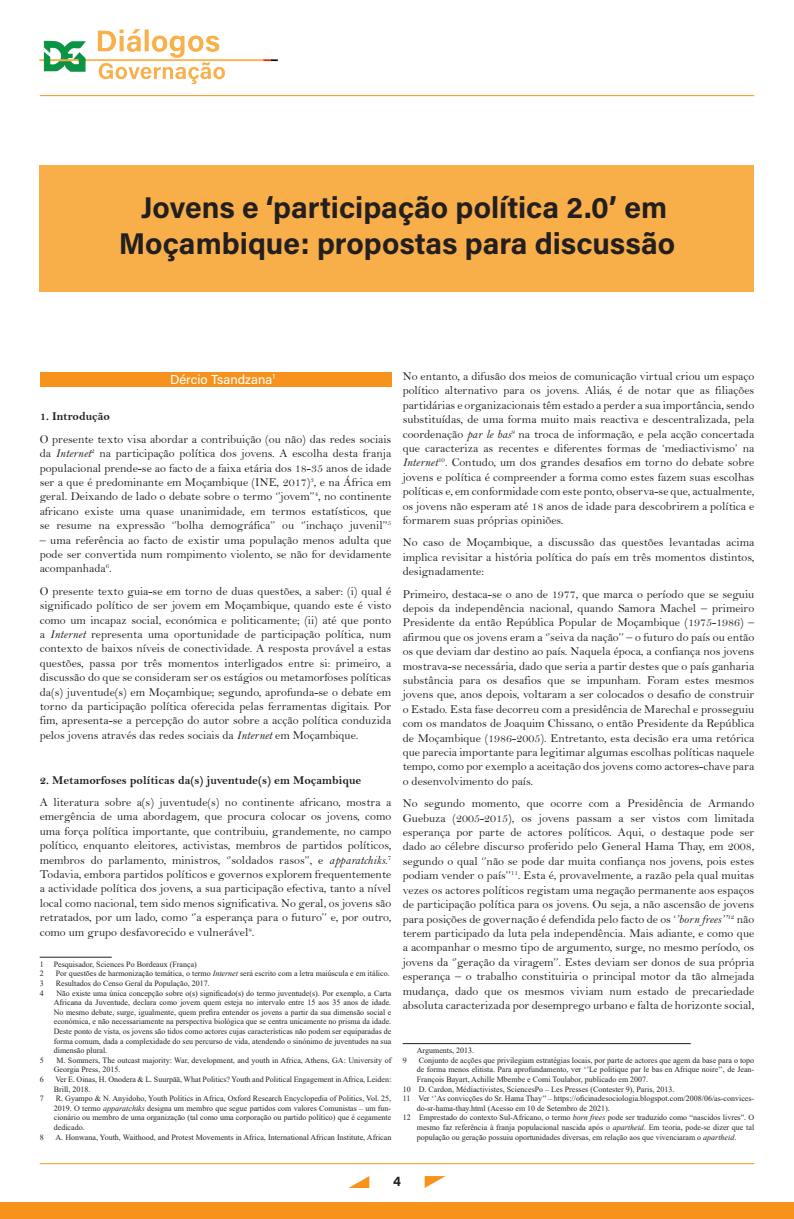
<style>
.page{position:relative;width:794px;height:1219px;background:#fff}
.page>*{position:absolute;margin:0;border:0;box-sizing:border-box;transform-origin:0 0}
.Título_do_Artigo{font:30px/36px "Acumin Variable Concept";letter-spacing:.055em;color:#231f20;text-align:center}
.t1{font:14px "Acumin Variable Concept";color:#231f20}
.Autores{font:13px "Acumin Variable Concept";letter-spacing:.025em;color:#fff}
.t2{font:12px/14.4px "Bell";color:#231f20;text-align:justify}
.Normal_Entretítulos{font:12px "Bell MT Bold";color:#231f20}
.Rodapé{font:8px/9.6px "Times New Roman";color:#231f20;text-align:justify}
.s1{font-family:"Bell MT Italic"}
.s2{font-style:italic}
</style>
<div class="page">
<div style="left:0;top:1202px;width:794px;height:17px;background:#f7931d"></div>
<hr style="left:40px;top:1163px;width:714px;height:1px;background:#f7931d">
<svg style="left:348px;top:1176px;width:21px;height:12px"></svg>
<svg style="left:424px;top:1176px;width:21px;height:12px"></svg>
<hr style="left:40px;top:95px;width:714px;height:1px;background:#f7931d">
<img style="left:40px;top:29px;width:237px;height:55px">
<div style="left:40px;top:165px;width:714px;height:126px;background:#f8af49"></div>
<div style="left:40px;top:372px;width:351px;height:14px;background:#f7931d"></div>
<hr style="left:40px;top:957px;width:72px;height:1px;background:#231f20">
<hr style="left:403px;top:1043px;width:288px;height:1px;background:#231f20">
<p class="Título_do_Artigo" style="left:119px;top:188px;width:556px">Jovens e ‘participação política 2.0’ em<br>Moçambique: propostas para discussão</p>
<p class="Autores" style="left:170px;top:370px;width:106px">Dércio Tsandzana<sup>1</sup></p>
<p class="Normal_Entretítulos" style="left:40px;top:409px;width:72px">1. Introdução</p>
<p class="t2" style="left:40px;top:432px;width:353px">O presente texto visa abordar a contribuição (ou não) das redes sociais da <span class="s1">Internet</span><sup>2</sup> na participação política dos jovens. A escolha desta franja populacional prende-se ao facto de a faixa etária dos 18-35 anos de idade ser a que é predominante em Moçambique (INE, 2017)<sup>3</sup>, e na África em geral. Deixando de lado o debate sobre o termo ‘’jovem’’<sup>4</sup>, no continente africano existe uma quase unanimidade, em termos estatísticos, que se resume na expressão ‘’bolha demográfica’’ ou ‘’inchaço juvenil’’<sup>5</sup></p>
<p class="t2" style="left:40px;top:532px;width:353px">– uma referência ao facto de existir uma população menos adulta que pode ser convertida num rompimento violento, se não for devidamente acompanhada<sup>6</sup>.</p>
<p class="t2" style="left:40px;top:584px;width:353px">O presente texto guia-se em torno de duas questões, a saber: (i) qual é significado político de ser jovem em Moçambique, quando este é visto como um incapaz social, económica e politicamente; (ii) até que ponto a <span class="s1">Internet</span> representa uma oportunidade de participação política, num contexto de baixos níveis de conectividade. A resposta provável a estas questões, passa por três momentos interligados entre si: primeiro, a discussão do que se consideram ser os estágios ou metamorfoses políticas da(s) juventude(s) em Moçambique; segundo, aprofunda-se o debate em torno da participação política oferecida pelas ferramentas digitais. Por fim, apresenta-se a percepção do autor sobre a acção política conduzida pelos jovens através das redes sociais da <span class="s1">Internet</span> em Moçambique.</p>
<p class="Normal_Entretítulos" style="left:40px;top:773px;width:323px">2. Metamorfoses políticas da(s) juventude(s) em Moçambique</p>
<p class="t2" style="left:40px;top:795px;width:353px">A literatura sobre a(s) juventude(s) no continente africano, mostra a emergência de uma abordagem, que procura colocar os jovens, como uma força política importante, que contribuiu, grandemente, no campo político, enquanto eleitores, activistas, membros de partidos políticos, membros do parlamento, ministros, ‘’soldados rasos’’, e <span class="s1">apparatchiks</span>.<sup>7<br></sup>Todavia, embora partidos políticos e governos explorem frequentemente a actividade política dos jovens, a sua participação efectiva, tanto a nível local como nacional, tem sido menos significativa. No geral, os jovens são retratados, por um lado, como ‘’a esperança para o futuro’’ e, por outro, como um grupo desfavorecido e vulnerável<sup>8</sup>.</p>
<p class="Rodapé" style="left:40px;top:959px;width:5px">1</p>
<p class="Rodapé" style="left:54px;top:959px;width:144px">Pesquisador, Sciences Po Bordeaux (França)</p>
<p class="Rodapé" style="left:40px;top:969px;width:5px">2</p>
<p class="Rodapé" style="left:56px;top:969px;width:335px">Por questões de harmonização temática, o termo <span class="s2">Internet</span> será escrito com a letra maiúscula e em itálico.</p>
<p class="Rodapé" style="left:40px;top:978px;width:5px">3</p>
<p class="Rodapé" style="left:56px;top:978px;width:155px">Resultados do Censo Geral da População, 2017.</p>
<p class="Rodapé" style="left:40px;top:988px;width:5px">4</p>
<p class="Rodapé" style="left:54px;top:988px;width:339px;text-indent:2px">Não existe uma única concepção sobre o(s) significado(s) do termo juventude(s). Por exemplo, a Carta Africana da Juventude, declara como jovem quem esteja no intervalo entre 15 aos 35 anos de idade.<br>No mesmo debate, surge, igualmente, quem prefira entender os jovens a partir da sua dimensão social e económica, e não necessariamente na perspectiva biológica que se centra unicamente no prisma da idade.<br>Deste ponto de vista, os jovens são tidos como actores cujas características não podem ser equiparadas de forma comum, dada a complexidade do seu percurso de vida, atendendo o sinónimo de juventudes na sua dimensão plural.</p>
<p class="Rodapé" style="left:40px;top:1055px;width:5px">5</p>
<p class="Rodapé" style="left:54px;top:1055px;width:339px;text-indent:2px">M. Sommers, The outcast majority: War, development, and youth in Africa, Athens, GA: University of<br>Georgia Press, 2015.</p>
<p class="Rodapé" style="left:40px;top:1074px;width:5px">6</p>
<p class="Rodapé" style="left:54px;top:1074px;width:339px">Ver E. Oinas, H. Onodera &amp; L. Suurpää, What Politics? Youth and Political Engagement in Africa, Leiden:<br>Brill, 2018.</p>
<p class="Rodapé" style="left:40px;top:1093px;width:5px">7</p>
<p class="Rodapé" style="left:54px;top:1093px;width:339px">R. Gyampo &amp; N. Anyidoho, Youth Politics in Africa, Oxford Research Encyclopedia of Politics, Vol. 25, 2019. O termo <span class="s2">apparatchiks</span> designa um membro que segue partidos com valores Comunistas – um fun&shy;cionário ou membro de uma organização (tal como uma corporação ou partido político) que é cegamente dedicado.</p>
<p class="Rodapé" style="left:40px;top:1132px;width:5px">8</p>
<p class="Rodapé" style="left:55px;top:1132px;width:337px">A. Honwana, Youth, Waithood, and Protest Movements in Africa, International African Institute, African</p>
<p class="t2" style="left:403px;top:369px;width:353px">No entanto, a difusão dos meios de comunicação virtual criou um espaço político alternativo para os jovens. Aliás, é de notar que as filiações partidárias e organizacionais têm estado a perder a sua importância, sendo substituídas, de uma forma muito mais reactiva e descentralizada, pela coordenação <span class="s1">par le bas</span><sup>9</sup> na troca de informação, e pela acção concertada que caracteriza as recentes e diferentes formas de ‘mediactivismo’ na <span class="s1">Internet</span><sup>10</sup>. Contudo, um dos grandes desafios em torno do debate sobre jovens e política é compreender a forma como estes fazem suas escolhas políticas e, em conformidade com este ponto, observa-se que, actualmente, os jovens não esperam até 18 anos de idade para descobrirem a política e formarem suas próprias opiniões.</p>
<p class="t2" style="left:403px;top:535px;width:353px">No caso de Moçambique, a discussão das questões levantadas acima implica revisitar a história política do país em três momentos distintos, designadamente:</p>
<p class="t2" style="left:403px;top:587px;width:353px">Primeiro, destaca-se o ano de 1977, que marca o período que se seguiu depois da independência nacional, quando Samora Machel – primeiro Presidente da então República Popular de Moçambique (1975-1986) – afirmou que os jovens eram a ‘’seiva da nação’’ – o futuro do país ou então os que deviam dar destino ao país. Naquela época, a confiança nos jovens mostrava-se necessária, dado que seria a partir destes que o país ganharia substância para os desafios que se impunham. Foram estes mesmos jovens que, anos depois, voltaram a ser colocados o desafio de construir o Estado. Esta fase decorreu com a presidência de Marechal e prosseguiu com os mandatos de Joaquim Chissano, o então Presidente da República de Moçambique (1986-2005). Entretanto, esta decisão era uma retórica que parecia importante para legitimar algumas escolhas políticas naquele tempo, como por exemplo a aceitação dos jovens como actores-chave para o desenvolvimento do país.</p>
<p class="t2" style="left:403px;top:796px;width:353px">No segundo momento, que ocorre com a Presidência de Armando Guebuza (2005-2015), os jovens passam a ser vistos com limitada esperança por parte de actores políticos. Aqui, o destaque pode ser dado ao célebre discurso proferido pelo General Hama Thay, em 2008, segundo o qual ‘’não se pode dar muita confiança nos jovens, pois estes podiam vender o país’’<sup>11</sup>. Esta é, provavelmente, a razão pela qual muitas vezes os actores políticos registam uma negação permanente aos espaços de participação política para os jovens. Ou seja, a não ascensão de jovens para posições de governação é defendida pelo facto de os ‘<span class="s1">’born frees’’</span><sup>12</sup> não terem participado da luta pela independência. Mais adiante, e como que a acompanhar o mesmo tipo de argumento, surge, no mesmo período, os jovens da ‘’geração da viragem’’. Estes deviam ser donos de sua própria esperança – o trabalho constituiria o principal motor da tão almejada mudança, dado que os mesmos viviam num estado de precariedade absoluta caracterizada por desemprego urbano e falta de horizonte social,</p>
<p class="Rodapé" style="left:417px;top:1045px;width:59px">Arguments, 2013.</p>
<p class="Rodapé" style="left:403px;top:1055px;width:5px">9</p>
<p class="Rodapé" style="left:417px;top:1055px;width:339px">Conjunto de acções que privilegiam estratégias locais, por parte de actores que agem da base para o topo de forma menos elitista. Para aprofundamento, ver ‘’Le politique par le bas en Afrique noire’’, de Jean-François Bayart, Achille Mbembe e Comi Toulabor, publicado em 2007.</p>
<p class="Rodapé" style="left:403px;top:1084px;width:273px">10 D. Cardon, Médiactivistes, SciencesPo – Les Presses (Contester 9), Paris, 2013.</p>
<p class="Rodapé" style="left:417px;top:1093px;width:339px;text-indent:-14px">11 Ver ‘’As convicções do Sr. Hama Thay’’ – https://oficinadesociologia.blogspot.com/2008/06/as-convices&shy;do-sr-hama-thay.html (Acesso em 10 de Setembro de 2021).</p>
<p class="Rodapé" style="left:417px;top:1113px;width:339px;text-indent:-14px">12 Emprestado do contexto Sul-Africano, o termo <span class="s2">born frees</span> pode ser traduzido como “nascidos livres”. O mesmo faz referência à franja populacional nascida após o <span class="s2">apartheid</span>. Em teoria, pode-se dizer que tal população ou geração possuiu oportunidades diversas, em relação aos que vivenciaram o <span class="s2">apartheid</span>.</p>
<p class="t1" style="left:393px;top:1172px;width:9px">4</p>
</div>
